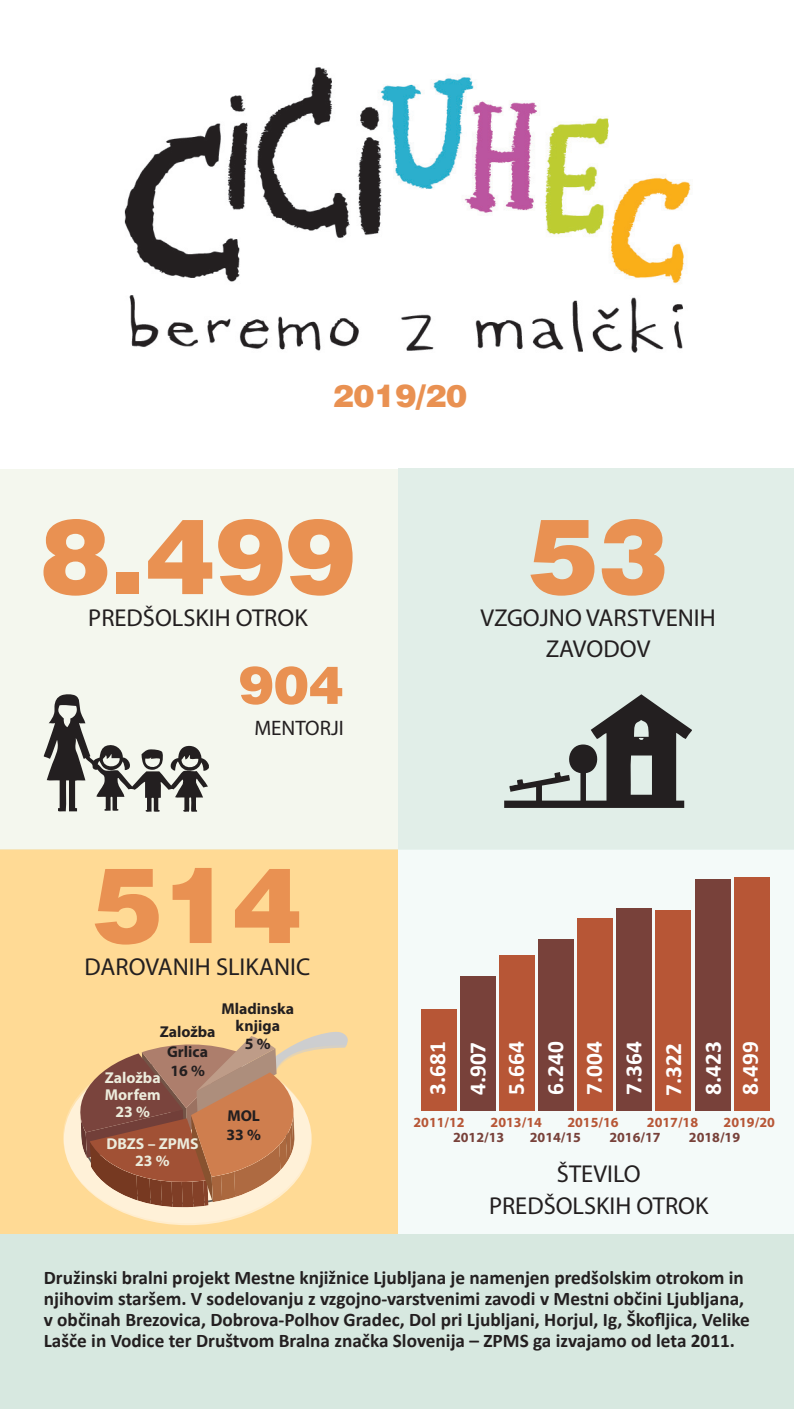
<style>
.page{position:relative;width:794px;height:1409px;background:#fff}
.page>*{position:absolute;margin:0;border:0;box-sizing:border-box;transform-origin:0 0}
.t1{font:900 105px "Helvetica";color:#e99152}
.t2{font:900 52.5px "Helvetica";color:#e99152}
.t3{font:900 31.5px "Helvetica";color:#e99152}
.t4{font:24.5px/31.5px "Myriad Pro";color:#231f20;text-align:center}
.Navaden{font:700 23.28px "Calibri";color:#fff}
.t5{font:21px "Myriad Pro";color:#231f20}
.Navaden-2{font:700 19.25px/21.2px "Calibri";color:#231f20}
.Navaden-3{font:700 15.75px/17.3px "Myriad Pro";color:#231f20}
.Navaden-4{font:700 15.75px/17.3px "Myriad Pro";color:#ececdc;text-align:center}
.Navaden-5{font:700 14px "Myriad Pro";color:#b75636}
.Navaden-6{font:700 14px "Myriad Pro";color:#78413a}
</style>
<div class="page">
<img style="left:124px;top:67px;width:568px;height:286px">
<div style="left:0;top:849px;width:398px;height:385px;background:#ffda95"></div>
<div style="left:0;top:1234px;width:794px;height:175px;background:#d7e8e0"></div>
<div style="left:0;top:469px;width:398px;height:380px;background:#f4f7ee"></div>
<div style="left:398px;top:468px;width:396px;height:381px;background:#e1eee8"></div>
<div style="left:398px;top:849px;width:396px;height:385px;background:#f4faf9"></div>
<svg style="left:44px;top:694px;width:165px;height:118px"></svg>
<svg style="left:504px;top:694px;width:188px;height:114px"></svg>
<div style="left:734px;top:877px;width:35px;height:234px;background:#b75636"></div>
<div style="left:695px;top:879px;width:35px;height:232px;background:#78413a"></div>
<div style="left:656px;top:910px;width:35px;height:201px;background:#b75636"></div>
<div style="left:616px;top:908px;width:36px;height:203px;background:#78413a"></div>
<div style="left:577px;top:918px;width:35px;height:193px;background:#b75636"></div>
<div style="left:538px;top:939px;width:35px;height:172px;background:#78413a"></div>
<div style="left:499px;top:955px;width:35px;height:156px;background:#b75636"></div>
<div style="left:460px;top:976px;width:35px;height:135px;background:#78413a"></div>
<div style="left:421px;top:1009px;width:35px;height:102px;background:#b75636"></div>
<div style="left:63px;top:1051px;width:248px;height:172px;background:#fff1d8;border-radius:50%"></div>
<svg style="left:69px;top:1032px;width:279px;height:175px"></svg>
<p class="t3" style="left:332px;top:375px;width:136px">2019/20</p>
<p class="t1" style="left:40px;top:488px;width:317px">8.499</p>
<p class="t4" style="left:88px;top:601px;width:221px">PREDŠOLSKIH OTROK</p>
<p class="t4" style="left:480px;top:601px;width:237px">VZGOJNO VARSTVENIH</p>
<p class="t1" style="left:528px;top:488px;width:142px">53</p>
<p class="t2" style="left:239px;top:651px;width:107px">904</p>
<p class="t5" style="left:254px;top:715px;width:91px">MENTORJI</p>
<p class="t1" style="left:92px;top:837px;width:212px">514</p>
<p class="t4" style="left:84px;top:950px;width:227px">DAROVANIH SLIKANIC</p>
<p class="Navaden-3" style="left:221px;top:999px;width:74px;text-align:center">Mladinska knjiga<br>5 %</p>
<p class="Navaden-3" style="left:160px;top:1023px;width:57px">Založba</p>
<p class="Navaden-3" style="left:167px;top:1042px;width:42px">Grlica</p>
<p class="Navaden-3" style="left:170px;top:1061px;width:36px">16 %</p>
<p class="Navaden-4" style="left:105px;top:1068px;width:57px">Založba<br>Morfem<br>23 %</p>
<p class="Navaden-3" style="left:226px;top:1106px;width:36px;line-height:19.2px">MOL<br>33 %</p>
<p class="Navaden-4" style="left:106px;top:1134px;width:94px">DBZS – ZPMS<br>23 %</p>
<p class="t4" style="left:546px;top:633px;width:106px">ZAVODOV</p>
<p class="Navaden" style="left:421px;top:1094px;width:55px;rotate:-90deg">3.681</p>
<p class="Navaden" style="left:461px;top:1095px;width:55px;rotate:-90deg">4.907</p>
<p class="Navaden" style="left:499px;top:1095px;width:55px;rotate:-90deg">5.664</p>
<p class="Navaden" style="left:539px;top:1095px;width:55px;rotate:-90deg">6.240</p>
<p class="Navaden" style="left:578px;top:1095px;width:55px;rotate:-90deg">7.004</p>
<p class="Navaden" style="left:617px;top:1095px;width:55px;rotate:-90deg">7.364</p>
<p class="Navaden" style="left:657px;top:1096px;width:55px;rotate:-90deg">7.322</p>
<p class="Navaden" style="left:696px;top:1095px;width:55px;rotate:-90deg">8.423</p>
<p class="Navaden" style="left:733px;top:1095px;width:55px;rotate:-90deg">8.499</p>
<p class="Navaden-5" style="left:413px;top:1113px;width:53px">2011/12</p>
<p class="Navaden-5" style="left:490px;top:1113px;width:53px">2013/14</p>
<p class="Navaden-5" style="left:567px;top:1113px;width:53px">2015/16</p>
<p class="Navaden-5" style="left:647px;top:1113px;width:53px">2017/18</p>
<p class="Navaden-5" style="left:723px;top:1113px;width:53px">2019/20</p>
<p class="Navaden-6" style="left:453px;top:1128px;width:53px">2012/13</p>
<p class="Navaden-6" style="left:530px;top:1128px;width:53px">2014/15</p>
<p class="Navaden-6" style="left:609px;top:1128px;width:53px">2016/17</p>
<p class="Navaden-6" style="left:689px;top:1128px;width:53px">2018/19</p>
<p class="t4" style="left:489px;top:1158px;width:221px">ŠTEVILO<br>PREDŠOLSKIH OTROK</p>
<p class="Navaden-2" style="left:44px;top:1266px;width:707px">Družinski bralni projekt Mestne knjižnice Ljubljana je namenjen predšolskim otrokom in njihovim staršem. V sodelovanju z vzgojno-varstvenimi zavodi v Mestni občini Ljubljana, v občinah Brezovica, Dobrova-Polhov Gradec, Dol pri Ljubljani, Horjul, Ig, Škofljica, Velike Lašče in Vodice ter Društvom Bralna značka Slovenija – ZPMS ga izvajamo od leta 2011.</p>
</div>
